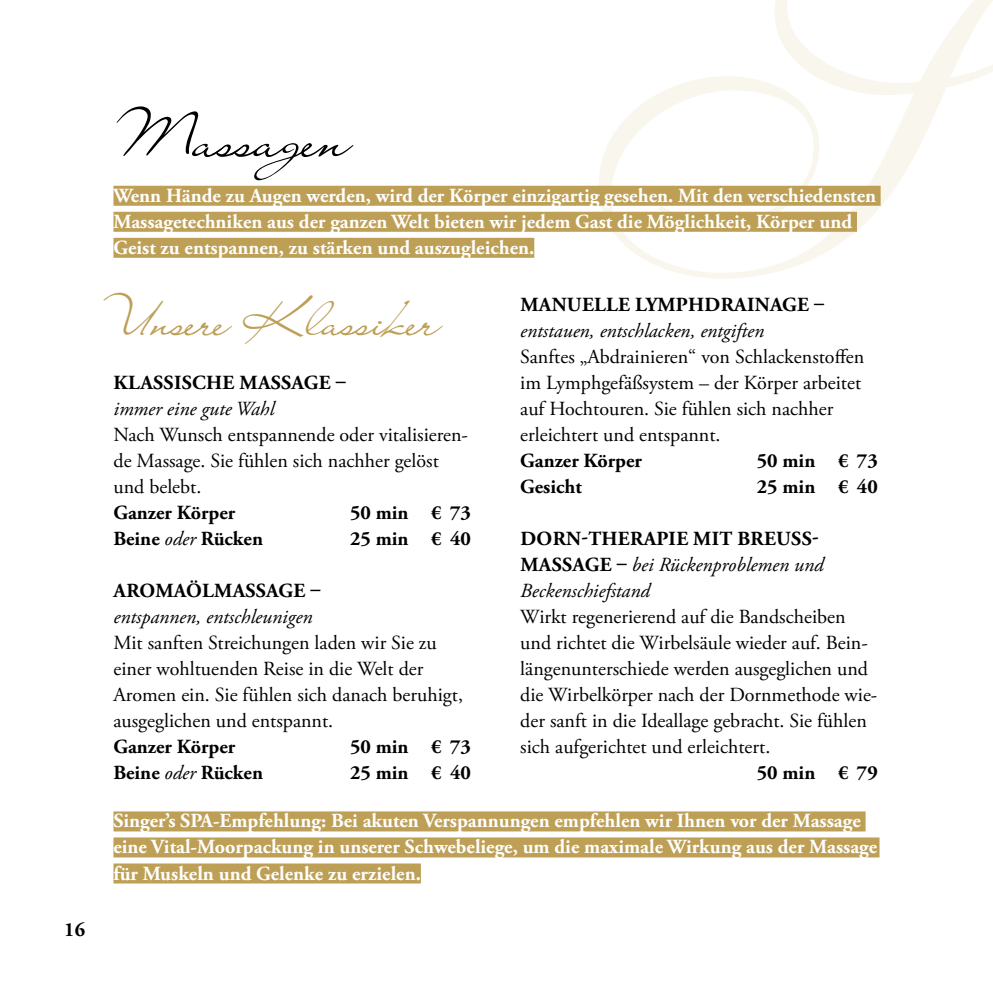
<style>
.page{position:relative;width:993px;height:993px;background:#fff}
.page>*{position:absolute;margin:0;border:0;box-sizing:border-box;transform-origin:0 0}
.t1{font:60px "Liana";color:#000}
.t2{font:48px "Liana";color:#be9f56}
.t3{font:20px/26px "Adobe Garamond Pro";color:#000}
.t4{font:700 20px/26px "Adobe Garamond Pro";color:#fff}
.t5{font:700 20px "Adobe Garamond Pro";color:#000}
.t6{font:italic 20px/26px "Adobe Garamond Pro";color:#000}
.s1{font-weight:700;font-style:normal}
.s2{font-weight:400;font-style:italic}
</style>
<div class="page">
<hr style="left:992px;top:0;width:1px;height:992px;background:#f4eedd">
<div style="left:113px;top:186px;width:767px;height:20px;background:#be9f56"></div>
<div style="left:113px;top:212px;width:743px;height:20px;background:#be9f56"></div>
<div style="left:113px;top:238px;width:421px;height:20px;background:#be9f56"></div>
<div style="left:113px;top:811px;width:752px;height:20px;background:#be9f56"></div>
<div style="left:113px;top:837px;width:766px;height:20px;background:#be9f56"></div>
<div style="left:113px;top:863px;width:308px;height:20px;background:#be9f56"></div>
<p class="t5" style="left:64px;top:917px;width:22px">16</p>
<h1 class="t1" style="left:115px;top:99px;width:237px">Massagen</h1>
<p class="t4" style="left:113px;top:209px;width:740px">Massagetechniken aus der ganzen Welt bieten wir jedem Gast die Möglichkeit, Körper und<br>Geist zu entspannen, zu stärken und auszugleichen.</p>
<p class="t4" style="left:113px;top:183px;width:764px">Wenn Hände zu Augen werden, wird der Körper einzigartig gesehen. Mit den verschiedensten</p>
<h2 class="t2" style="left:96px;top:289px;width:346px">Unsere Klassiker</h2>
<p class="t5" style="left:520px;top:293px;width:305px">MANUELLE LYMPHDRAINAGE –</p>
<p class="t6" style="left:520px;top:318px;width:245px">entstauen, entschlacken, entgiften</p>
<p class="t3" style="left:520px;top:344px;width:345px">Sanftes „Abdrainieren“ von Schlackenstoffen im Lymphgefäßsystem – der Körper arbeitet auf Hochtouren. Sie fühlen sich nachher erleichtert und entspannt.</p>
<p class="t5" style="left:520px;top:449px;width:123px">Ganzer Körper</p>
<p class="t5" style="left:756px;top:449px;width:122px">50 min € 73</p>
<p class="t5" style="left:520px;top:475px;width:63px">Gesicht</p>
<p class="t5" style="left:756px;top:475px;width:122px">25 min € 40</p>
<p class="t6" style="left:520px;top:526px;width:304px"><span class="s1">DORN-THERAPIE MIT BREUSS-<br>MASSAGE –</span> bei Rückenproblemen und<br>Beckenschiefstand</p>
<p class="t3" style="left:520px;top:604px;width:358px">Wirkt regenerierend auf die Bandscheiben und richtet die Wirbelsäule wieder auf. Bein&shy;längenunterschiede werden ausgeglichen und die Wirbelkörper nach der Dornmethode wie&shy;der sanft in die Ideallage gebracht. Sie fühlen sich aufgerichtet und erleichtert.</p>
<p class="t5" style="left:756px;top:761px;width:122px">50 min € 79</p>
<p class="t4" style="left:113px;top:808px;width:765px">Singer’s SPA-Empfehlung: Bei akuten Verspannungen empfehlen wir Ihnen vor der Massage eine Vital-Moorpackung in unserer Schwebeliege, um die maximale Wirkung aus der Massage für Muskeln und Gelenke zu erzielen.</p>
<p class="t5" style="left:114px;top:371px;width:234px">KLASSISCHE MASSAGE –</p>
<p class="t6" style="left:113px;top:396px;width:162px">immer eine gute Wahl</p>
<p class="t3" style="left:113px;top:422px;width:356px">Nach Wunsch entspannende oder vitalisieren&shy;de Massage. Sie fühlen sich nachher gelöst und belebt.</p>
<p class="t5" style="left:113px;top:501px;width:123px">Ganzer Körper</p>
<p class="t5" style="left:350px;top:501px;width:122px">50 min € 73</p>
<p class="t5" style="left:113px;top:527px;width:151px">Beine <span class="s2">oder</span> Rücken</p>
<p class="t5" style="left:350px;top:527px;width:122px">25 min € 40</p>
<p class="t5" style="left:114px;top:579px;width:208px">AROMAÖLMASSAGE –</p>
<p class="t6" style="left:113px;top:604px;width:200px">entspannen, entschleunigen</p>
<p class="t3" style="left:113px;top:630px;width:351px">Mit sanften Streichungen laden wir Sie zu einer wohltuenden Reise in die Welt der Aromen ein. Sie fühlen sich danach beruhigt, ausgeglichen und entspannt.</p>
<p class="t5" style="left:113px;top:735px;width:123px">Ganzer Körper</p>
<p class="t5" style="left:350px;top:735px;width:122px">50 min € 73</p>
<p class="t5" style="left:113px;top:761px;width:151px">Beine <span class="s2">oder</span> Rücken</p>
<p class="t5" style="left:350px;top:761px;width:122px">25 min € 40</p>
</div>
